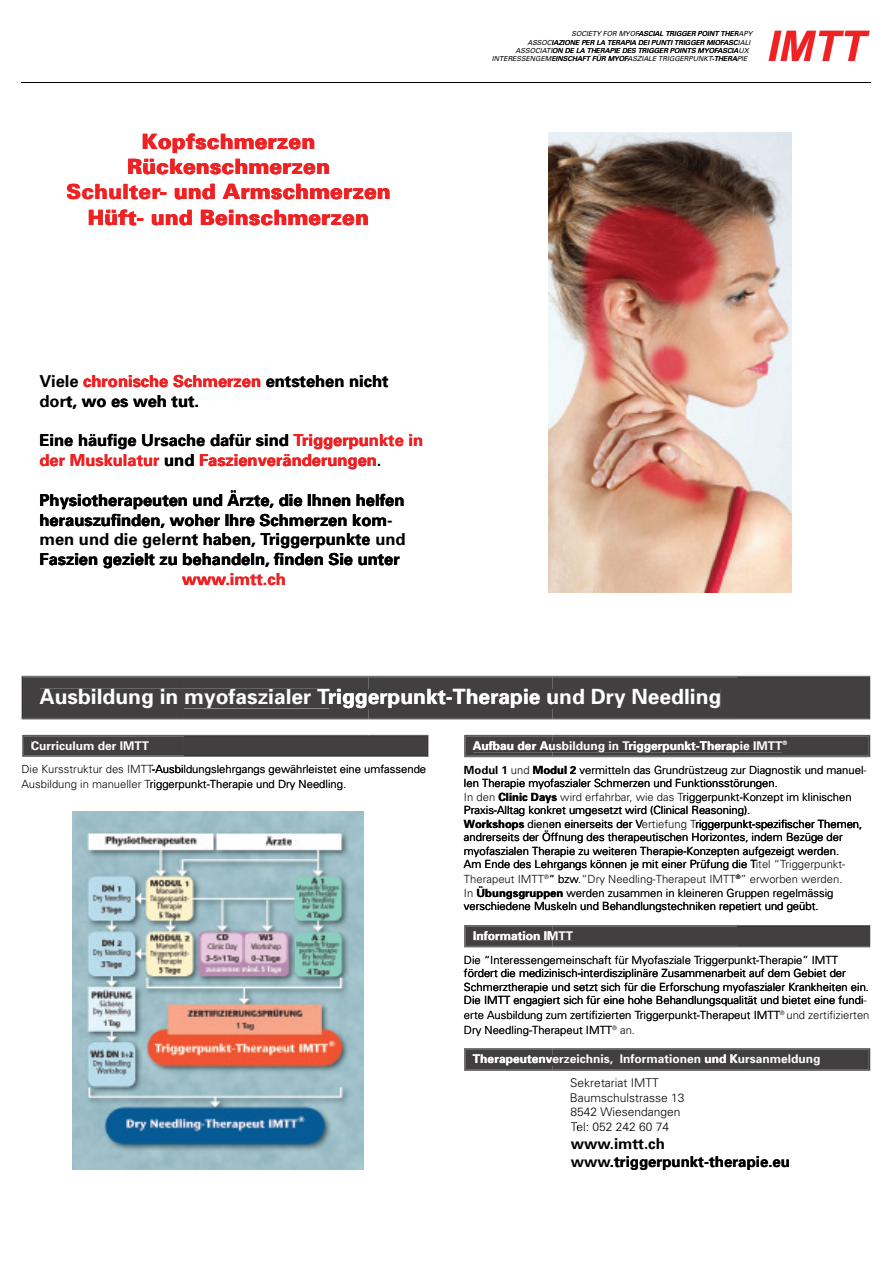
<style>
.page{position:relative;width:893px;height:1263px;background:#fff}
.page>*{position:absolute;margin:0;border:0;box-sizing:border-box;transform-origin:0 0}
.t1{font:italic 700 42px "Arial";color:#ee2123}
.t2{font:900 21px "Univers";color:#ee2123}
.t3{font:700 21px "Univers";color:#fff}
.t4{font:700 16.5px "Univers";color:#000}
.t5{font:700 16.5px "Univers";color:#ee2123}
.t6{font:700 15px/18px "Univers";color:#000}
.t7{font:700 12px "Univers";color:#fff}
.t8{font:300 12px/14.4px "Univers";color:#000}
.t9{font:300 11.25px "Univers";color:#000}
.t10{font:italic 6.9px/8.2px "Univers";color:#000;text-align:right}
.t11{font:300 6px "Univers";color:#000}
.s1{color:#ee2123}
.s2{color:#000}
.s3{font-weight:700}
</style>
<div class="page">
<img style="left:72px;top:811px;width:291px;height:359px">
<img style="left:548px;top:133px;width:243px;height:459px">
<hr style="left:21px;top:83px;width:163px;height:1px;background:#000">
<hr style="left:184px;top:83px;width:184px;height:1px;background:#000">
<hr style="left:368px;top:83px;width:185px;height:1px;background:#000">
<hr style="left:553px;top:83px;width:184px;height:1px;background:#000">
<hr style="left:737px;top:83px;width:134px;height:1px;background:#000">
<hr style="left:22px;top:719px;width:162px;height:1px;background:#4d4d4d">
<hr style="left:22px;top:718px;width:162px;height:1px;background:#353335">
<hr style="left:22px;top:677px;width:1px;height:41px;background:#353335">
<hr style="left:22px;top:676px;width:162px;height:1px;background:#353335">
<hr style="left:22px;top:756px;width:162px;height:1px;background:#4d4d4d">
<svg style="left:22px;top:735px;width:162px;height:21px;background:#494748"></svg>
<div style="left:32px;top:741px;width:62px;height:9px;background:#413f40"></div>
<div style="left:95px;top:741px;width:54px;height:9px;background:#413f40"></div>
<hr style="left:184px;top:719px;width:184px;height:1px;background:#4d4d4d">
<hr style="left:184px;top:718px;width:184px;height:1px;background:#353335">
<hr style="left:184px;top:676px;width:184px;height:1px;background:#353335">
<hr style="left:184px;top:756px;width:184px;height:1px;background:#4d4d4d">
<div style="left:184px;top:736px;width:184px;height:19px;background:#413f40"></div>
<hr style="left:184px;top:755px;width:184px;height:1px;background:#353335">
<hr style="left:184px;top:735px;width:184px;height:1px;background:#353335">
<hr style="left:368px;top:719px;width:185px;height:1px;background:#4d4d4d">
<hr style="left:368px;top:718px;width:185px;height:1px;background:#353335">
<hr style="left:368px;top:676px;width:185px;height:1px;background:#353335">
<hr style="left:464px;top:756px;width:89px;height:1px;background:#353335">
<hr style="left:368px;top:756px;width:60px;height:1px;background:#4d4d4d">
<div style="left:368px;top:736px;width:59px;height:19px;background:#413f40"></div>
<hr style="left:368px;top:755px;width:60px;height:1px;background:#353335">
<svg style="left:427px;top:735px;width:2px;height:21px"></svg>
<hr style="left:368px;top:735px;width:60px;height:1px;background:#353335">
<hr style="left:553px;top:719px;width:184px;height:1px;background:#4d4d4d">
<hr style="left:553px;top:718px;width:184px;height:1px;background:#353335">
<hr style="left:553px;top:676px;width:184px;height:1px;background:#353335">
<hr style="left:553px;top:756px;width:184px;height:1px;background:#353335">
<div style="left:23px;top:677px;width:714px;height:41px;background:#413f40"></div>
<div style="left:553px;top:689px;width:167px;height:20px;background:#413f40"></div>
<hr style="left:737px;top:719px;width:133px;height:1px;background:#4d4d4d">
<hr style="left:870px;top:676px;width:1px;height:43px;background:#4d4d4d">
<div style="left:737px;top:677px;width:132px;height:41px;background:#413f40"></div>
<hr style="left:737px;top:718px;width:133px;height:1px;background:#353335">
<hr style="left:869px;top:677px;width:1px;height:41px;background:#353335">
<hr style="left:737px;top:676px;width:133px;height:1px;background:#353335">
<hr style="left:737px;top:756px;width:133px;height:1px;background:#353335">
<svg style="left:464px;top:735px;width:407px;height:21px;background:#474546"></svg>
<hr style="left:464px;top:946px;width:89px;height:1px;background:#353335">
<hr style="left:553px;top:946px;width:184px;height:1px;background:#353335">
<svg style="left:464px;top:925px;width:273px;height:21px;background:#464445"></svg>
<div style="left:553px;top:931px;width:19px;height:9px;background:#413f40"></div>
<div style="left:737px;top:926px;width:132px;height:20px;background:#413f40"></div>
<hr style="left:737px;top:946px;width:133px;height:1px;background:#353335">
<svg style="left:869px;top:925px;width:2px;height:21px"></svg>
<hr style="left:737px;top:925px;width:133px;height:1px;background:#353335">
<hr style="left:464px;top:1070px;width:89px;height:1px;background:#4d4d4d">
<hr style="left:464px;top:1048px;width:89px;height:1px;background:#4d4d4d">
<hr style="left:553px;top:1070px;width:184px;height:1px;background:#4d4d4d">
<hr style="left:553px;top:1048px;width:184px;height:1px;background:#4d4d4d">
<hr style="left:737px;top:1070px;width:133px;height:1px;background:#4d4d4d">
<hr style="left:737px;top:1048px;width:133px;height:1px;background:#4d4d4d">
<svg style="left:464px;top:1049px;width:407px;height:21px;background:#454445"></svg>
<div style="left:737px;top:1055px;width:82px;height:11px;background:#413f40"></div>
<h2 class="t2" style="left:142px;top:134px;width:175px">Kopfschmerzen</h2>
<h2 class="t2" style="left:127px;top:159px;width:205px">Rückenschmerzen</h2>
<h2 class="t2" style="left:66px;top:184px;width:326px">Schulter- und Armschmerzen</h2>
<h2 class="t2" style="left:88px;top:209px;width:283px">Hüft- und Beinschmerzen</h2>
<h3 class="t4" style="left:40px;top:375px;width:351px">Viele <span class="s1">chronische Schmerzen</span> entstehen nicht</h3>
<h3 class="t4" style="left:40px;top:395px;width:161px">dort, wo es weh tut.</h3>
<h3 class="t4" style="left:40px;top:434px;width:385px">Eine häufige Ursache dafür sind <span class="s1">Triggerpunkte in</span></h3>
<h3 class="t5" style="left:40px;top:454px;width:343px">der Muskulatur <span class="s2">und</span> Faszienveränderungen<span class="s2">.</span></h3>
<h3 class="t4" style="left:40px;top:494px;width:366px">Physiotherapeuten und Ärzte, die Ihnen helfen</h3>
<h3 class="t4" style="left:40px;top:514px;width:354px">herauszufinden, woher Ihre Schmerzen kom-</h3>
<h3 class="t4" style="left:40px;top:533px;width:368px">men und die gelernt haben, Triggerpunkte und</h3>
<h3 class="t4" style="left:40px;top:553px;width:362px">Faszien gezielt zu behandeln, finden Sie unter</h3>
<h3 class="t5" style="left:182px;top:573px;width:105px">www.imtt.ch</h3>
<p class="t10" style="left:571px;top:30px;width:182px">SOCIETY FOR MYOFASCIAL TRIGGER POINT THERAPY</p>
<p class="t10" style="left:492px;top:55px;width:257px">INTERESSENGEMEINSCHAFT FÜR MYOFASZIALE TRIGGERPUNKT-THERAPIE</p>
<p class="t10" style="left:516px;top:39px;width:236px">ASSOCIAZIONE PER LA TERAPIA DEI PUNTI TRIGGER MIOFASCIALI<br>ASSOCIATION DE LA THERAPIE DES TRIGGER POINTS MYOFASCIAUX</p>
<h1 class="t1" style="left:767px;top:23px;width:99px">IMTT</h1>
<h2 class="t3" style="left:40px;top:689px;width:683px">Ausbildung in myofaszialer Triggerpunkt-Therapie und Dry Needling</h2>
<p class="t7" style="left:31px;top:741px;width:120px">Curriculum der IMTT</p>
<p class="t9" style="left:21px;top:780px;width:326px">Ausbildung in manueller Triggerpunkt-Therapie und Dry Needling.</p>
<p class="t7" style="left:473px;top:741px;width:316px">Aufbau der Ausbildung in Triggerpunkt-Therapie IMTT<sup>®</sup></p>
<p class="t9" style="left:21px;top:765px;width:406px">Die Kursstruktur des IMTT-Ausbildungslehrgangs gewährleistet eine umfassende</p>
<p class="t9" style="left:464px;top:766px;width:404px"><span class="s3">Modul 1</span> und <span class="s3">Modul 2</span> vermitteln das Grundrüstzeug zur Diagnostik und manuel-</p>
<p class="t9" style="left:464px;top:779px;width:315px">len Therapie myofaszialer Schmerzen und Funktionsstörungen.</p>
<p class="t9" style="left:464px;top:793px;width:389px">In den <span class="s3">Clinic Days</span> wird erfahrbar, wie das Triggerpunkt-Konzept im klinischen</p>
<p class="t9" style="left:464px;top:806px;width:288px">Praxis-Alltag konkret umgesetzt wird (Clinical Reasoning).</p>
<p class="t9" style="left:464px;top:820px;width:400px"><span class="s3">Workshops</span> dienen einerseits der Vertiefung Triggerpunkt-spezifischer Themen,</p>
<p class="t9" style="left:464px;top:833px;width:380px">andrerseits der Öffnung des therapeutischen Horizontes, indem Bezüge der</p>
<p class="t9" style="left:464px;top:847px;width:377px">myofaszialen Therapie zu weiteren Therapie-Konzepten aufgezeigt werden.</p>
<p class="t9" style="left:464px;top:860px;width:383px">Am Ende des Lehrgangs können je mit einer Prüfung die Titel “Triggerpunkt-</p>
<p class="t9" style="left:464px;top:875px;width:380px">Therapeut IMTT<sup>®</sup>“ bzw.“Dry Needling-Therapeut IMTT ” erworben werden.</p>
<p class="t11" style="left:736px;top:874px;width:6px">®</p>
<p class="t9" style="left:464px;top:889px;width:371px">In <span class="s3">Übungsgruppen</span> werden zusammen in kleineren Gruppen regelmässig</p>
<p class="t9" style="left:464px;top:902px;width:356px">verschiedene Muskeln und Behandlungstechniken repetiert und geübt.</p>
<p class="t7" style="left:473px;top:931px;width:101px">Information IMTT</p>
<p class="t9" style="left:464px;top:955px;width:376px">Die “Interessengemeinschaft für Myofasziale Triggerpunkt-Therapie” IMTT</p>
<p class="t9" style="left:464px;top:996px;width:404px">Die IMTT engagiert sich für eine hohe Behandlungsqualität und bietet eine fundi-</p>
<p class="t9" style="left:464px;top:969px;width:383px">fördert die medizinisch-interdisziplinäre Zusammenarbeit auf dem Gebiet der</p>
<p class="t9" style="left:464px;top:982px;width:407px">Schmerztherapie und setzt sich für die Erforschung myofaszialer Krankheiten ein.</p>
<p class="t11" style="left:780px;top:1010px;width:6px">®</p>
<p class="t9" style="left:464px;top:1011px;width:317px">erte Ausbildung zum zertifizierten Triggerpunkt-Therapeut IMTT</p>
<p class="t9" style="left:786px;top:1011px;width:85px">und zertifizierten</p>
<p class="t11" style="left:612px;top:1025px;width:6px">®</p>
<p class="t9" style="left:464px;top:1026px;width:150px">Dry Needling-Therapeut IMTT</p>
<p class="t9" style="left:620px;top:1026px;width:17px">an.</p>
<p class="t7" style="left:473px;top:1055px;width:349px">Therapeutenverzeichnis, Informationen und Kursanmeldung</p>
<p class="t8" style="left:570px;top:1077px;width:116px">Sekretariat IMTT<br>Baumschulstrasse 13<br>8542 Wiesendangen<br>Tel: 052 242 60 74</p>
<h3 class="t6" style="left:571px;top:1135px;width:221px">www.imtt.ch www.triggerpunkt-therapie.eu</h3>
</div>
